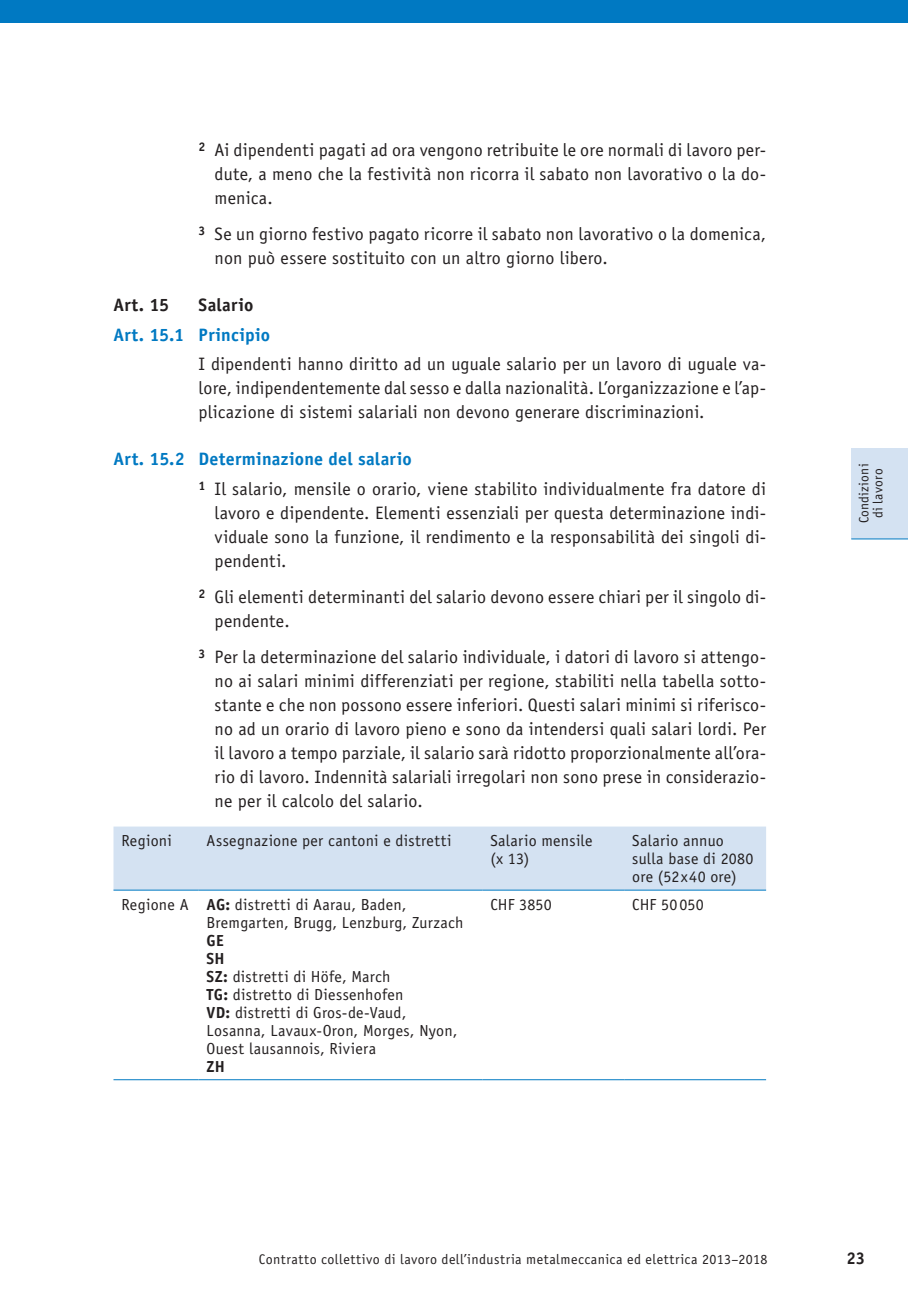
<style>
.page{position:relative;width:908px;height:1304px;background:#fff}
.page>*{position:absolute;margin:0;border:0;box-sizing:border-box;transform-origin:0 0}
.t1{font:18px/24px "Officina Sans Std";letter-spacing:.01em;color:#231f20;text-align:justify}
.t2{font:700 18px "Officina Sans Std";letter-spacing:.01em;color:#0079c2}
.t3{font:700 18px "Officina Sans Std";letter-spacing:.01em;color:#231f20}
.t4{font:700 17px "Officina Sans Std";color:#231f20}
.t5{font:16px/18px "Officina Sans Std";letter-spacing:.015em;color:#231f20}
.t6{font:700 16px "Officina Sans Std";color:#231f20}
.t7{font:14px "Officina Sans Std";letter-spacing:.035em;color:#231f20}
.t8{font:13.6px/14px "Officina Sans Std";letter-spacing:.02em;color:#231f20;text-align:center}
.s1{font-weight:700;color:#0079c2}
.s2{font-weight:700}
</style>
<div class="page">
<div style="left:0;top:0;width:907px;height:23px;background:#0079c2"></div>
<div style="left:113px;top:827px;width:652px;height:63px;background:#d4e2f2"></div>
<hr style="left:113px;top:890px;width:85px;height:1px;background:#0079c2">
<hr style="left:198px;top:890px;width:284px;height:1px;background:#0079c2">
<hr style="left:482px;top:890px;width:142px;height:1px;background:#0079c2">
<hr style="left:624px;top:890px;width:141px;height:1px;background:#0079c2">
<hr style="left:113px;top:1079px;width:85px;height:1px;background:#0079c2">
<hr style="left:198px;top:1079px;width:284px;height:1px;background:#0079c2">
<hr style="left:482px;top:1079px;width:142px;height:1px;background:#0079c2">
<hr style="left:624px;top:1079px;width:141px;height:1px;background:#0079c2">
<div style="left:850px;top:448px;width:57px;height:91px;background:#d4e2f2"></div>
<hr style="left:850px;top:538px;width:57px;height:1px;background:#0079c2">
<p class="t1" style="left:214px;top:138px;width:552px;text-indent:-16px"><sup>2</sup> Ai dipendenti pagati ad ora vengono retribuite le ore normali di lavoro per&shy;dute, a meno che la festività non ricorra il sabato non lavorativo o la do&shy;menica.</p>
<p class="t1" style="left:214px;top:222px;width:552px;text-indent:-16px"><sup>3</sup> Se un giorno festivo pagato ricorre il sabato non lavorativo o la -domenica, non può essere sostituito con un altro giorno libero.</p>
<p class="t3" style="left:113px;top:293px;width:57px">Art. 15</p>
<p class="t3" style="left:198px;top:293px;width:56px">Salario</p>
<p class="t2" style="left:113px;top:323px;width:158px">Art. 15.1 Principio</p>
<p class="t1" style="left:198px;top:352px;width:568px">I dipendenti hanno diritto ad un uguale salario per un lavoro di uguale va&shy;lore, indipendentemente dal sesso e dalla nazionalità. L’organizzazione e l’ap&shy;plicazione di sistemi salariali non devono generare discriminazioni.</p>
<p class="t1" style="left:198px;top:444px;width:568px;line-height:29.6px;text-indent:-85px"><span class="s1">Art. 15.2 Determinazione del salario<br></span><sup>1</sup> Il salario, mensile o orario, viene stabilito individualmente fra datore di</p>
<p class="t1" style="left:214px;top:500px;width:552px">lavoro e dipendente. Elementi essenziali per questa determinazione indi&shy;viduale sono la funzione, il rendimento e la responsabilità dei singoli di&shy;pendenti.</p>
<p class="t1" style="left:214px;top:584px;width:552px;text-indent:-16px"><sup>2</sup> Gli elementi determinanti del salario devono essere chiari per il singolo di&shy;pendente.</p>
<p class="t1" style="left:214px;top:644px;width:552px;text-indent:-16px"><sup>3</sup> Per la determinazione del salario individuale, i datori di lavoro si attengo&shy;no ai salari minimi differenziati per regione, stabiliti nella tabella sotto&shy;stante e che non possono essere inferiori. Questi salari minimi si riferisco&shy;no ad un orario di lavoro pieno e sono da intendersi quali salari lordi. Per il lavoro a tempo parziale, il salario sarà ridotto proporzionalmente all’ora&shy;rio di lavoro. Indennità salariali irregolari non sono prese in considerazio&shy;ne per il calcolo del salario.</p>
<p class="t5" style="left:121px;top:832px;width:52px">Regioni</p>
<p class="t5" style="left:206px;top:832px;width:246px">Assegnazione per cantoni e distretti</p>
<p class="t5" style="left:490px;top:832px;width:104px">Salario mensile (x 13)</p>
<p class="t5" style="left:632px;top:832px;width:123px">Salario annuo sulla base di 2080 ore (52 x 40 ore)</p>
<p class="t5" style="left:206px;top:895px;width:258px;text-indent:-85px">Regione A <span class="s2">AG:</span> distretti di Aarau, Baden,<br>Bremgarten, Brugg, Lenzburg, Zurzach</p>
<p class="t5" style="left:206px;top:931px;width:252px"><span class="s2">GE<br>SH<br>SZ:</span> distretti di Höfe, March<br><span class="s2">TG:</span> distretto di Diessenhofen<br><span class="s2">VD:</span> distretti di Gros-de-Vaud,<br>Losanna, Lavaux-Oron, Morges, Nyon,<br>Ouest lausannois, Riviera</p>
<p class="t6" style="left:206px;top:1056px;width:20px">ZH</p>
<p class="t5" style="left:490px;top:895px;width:63px">CHF 3850</p>
<p class="t5" style="left:632px;top:895px;width:73px">CHF 50050</p>
<p class="t8" style="left:856px;top:523px;width:61px;rotate:-90deg">Condizioni di lavoro</p>
<p class="t7" style="left:259px;top:1251px;width:509px">Contratto collettivo di lavoro dell’industria metalmeccanica ed elettrica 2013–2018</p>
<p class="t4" style="left:846px;top:1248px;width:21px">23</p>
</div>
